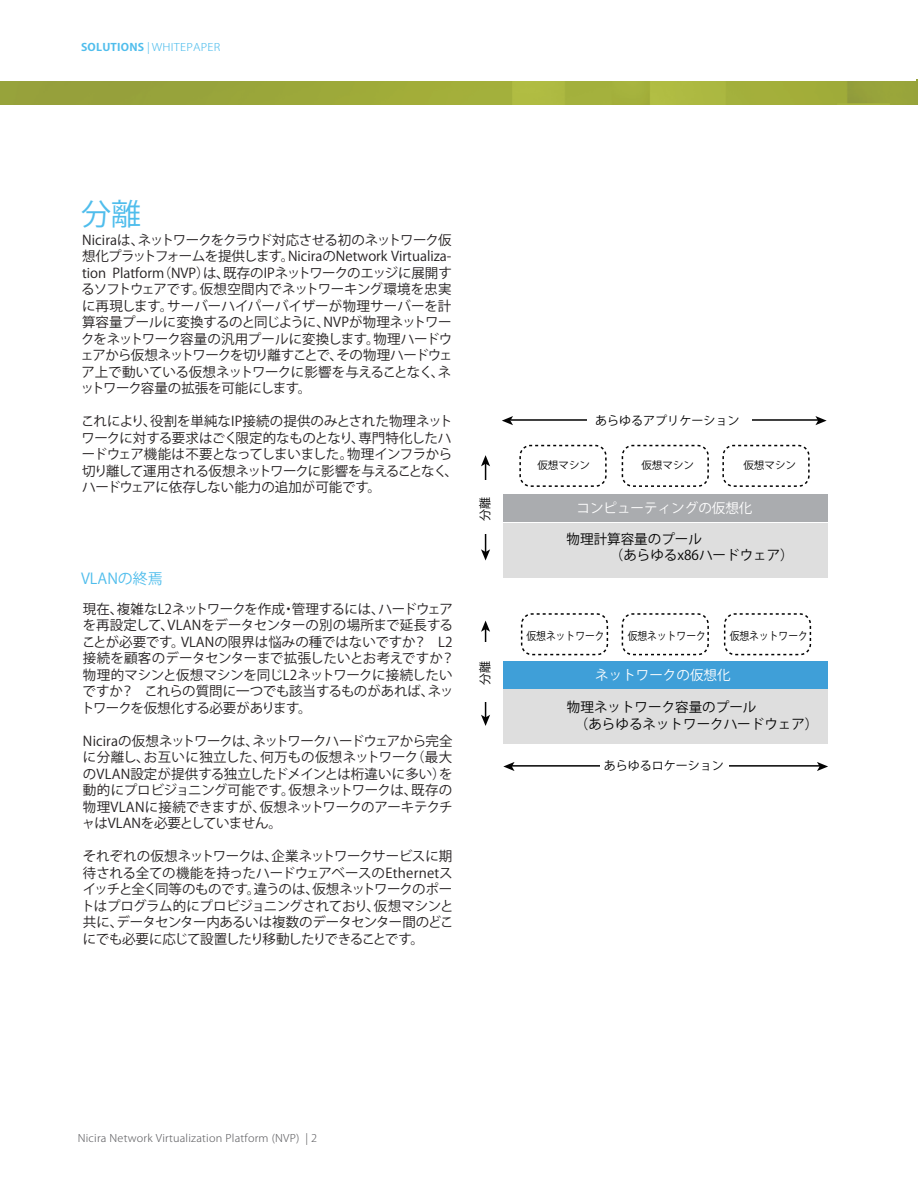
<style>
.page{position:relative;width:918px;height:1188px;background:#fff}
.page>*{position:absolute;margin:0;border:0;box-sizing:border-box;transform-origin:0 0}
.t1{font:30px "Koz Go Pro";color:#4fbdec}
.t2{font:15px "Koz Go Pro";color:#4fbdec}
.t3{font:13.5px/16.5px "Koz Go Pro";letter-spacing:-.02em;color:#231f20;text-align:justify}
.t4{font:13.5px/16.2px "Koz Go Pro";color:#030303}
.t5{font:13.5px "Koz Go Pro";color:#fff}
.t6{font:12px "Koz Go Pro";color:#030303}
.t7{font:11.1px "Koz Go Pro";color:#030303;scale:.89 1}
.t8{font:300 10.5px "Koz Go Pro";letter-spacing:.02em;color:#5f5f62;scale:1.05 1}
.t9{font:300 10.5px "Koz Go Pro";letter-spacing:.02em;color:#4fbdec;scale:1.1 1}
.t10{font:10.5px "Koz Go Pro";color:#030303}
.s1{font-weight:700}
</style>
<div class="page">
<img style="left:1px;top:82px;width:915px;height:23px">
<img style="left:916px;top:79px;width:2px;height:26px">
<div style="left:503px;top:494px;width:325px;height:28px;background:#aaacaf"></div>
<div style="left:503px;top:523px;width:325px;height:54px;background:#dedede"></div>
<div style="left:503px;top:661px;width:325px;height:27px;background:#3f9fd8"></div>
<div style="left:503px;top:690px;width:325px;height:54px;background:#dedede"></div>
<div style="left:521px;top:613px;width:87px;height:42px;border:2px dashed #030303;border-radius:11px"></div>
<div style="left:622px;top:613px;width:87px;height:42px;border:2px dashed #030303;border-radius:11px"></div>
<div style="left:724px;top:613px;width:87px;height:42px;border:2px dashed #030303;border-radius:11px"></div>
<div style="left:519px;top:445px;width:88px;height:42px;border:2px dashed #030303;border-radius:11px"></div>
<div style="left:622px;top:445px;width:87px;height:42px;border:2px dashed #030303;border-radius:11px"></div>
<div style="left:722px;top:445px;width:88px;height:42px;border:2px dashed #030303;border-radius:11px"></div>
<hr style="left:485px;top:628px;width:1px;height:90px;background:#030303">
<svg style="left:481px;top:621px;width:9px;height:11px"></svg>
<svg style="left:481px;top:715px;width:9px;height:11px"></svg>
<div style="left:476px;top:643px;width:19px;height:59px;background:#fff"></div>
<hr style="left:485px;top:463px;width:1px;height:90px;background:#030303">
<svg style="left:481px;top:455px;width:9px;height:11px"></svg>
<svg style="left:481px;top:549px;width:9px;height:12px"></svg>
<div style="left:476px;top:480px;width:19px;height:54px;background:#fff"></div>
<hr style="left:510px;top:419px;width:309px;height:2px;background:#030303">
<svg style="left:815px;top:416px;width:12px;height:9px"></svg>
<svg style="left:502px;top:416px;width:11px;height:9px"></svg>
<div style="left:587px;top:410px;width:165px;height:20px;background:#fff"></div>
<hr style="left:512px;top:765px;width:308px;height:2px;background:#030303">
<svg style="left:817px;top:762px;width:11px;height:9px"></svg>
<svg style="left:503px;top:762px;width:12px;height:9px"></svg>
<div style="left:600px;top:756px;width:128px;height:20px;background:#fff"></div>
<p class="t9" style="left:81px;top:41px;width:128px"><span class="s1">SOLUTIONS</span> | WHITEPAPER</p>
<h1 class="t1" style="left:81px;top:194px;width:61px">分離</h1>
<p class="t3" style="left:81px;top:232px;width:373px">Niciraは、ネットワークをクラウド対応させる初のネットワーク仮想化プラットフォームを提供します。NiciraのNetwork Virtualiza&shy;tion Platform（NVP）は、既存のIPネットワークのエッジに展開するソフトウェアです。仮想空間内でネットワーキング環境を忠実に再現します。サーバーハイパーバイザーが物理サーバーを計算容量プールに変換するのと同じように、NVPが物理ネットワークをネットワーク容量の汎用プールに変換します。物理ハードウェアから仮想ネットワークを切り離すことで、その物理ハードウェア上で動いている仮想ネットワークに影響を与えることなく、ネットワーク容量の拡張を可能にします。</p>
<p class="t3" style="left:81px;top:414px;width:378px;text-align:left">これにより、役割を単純なIP接続の提供のみとされた物理ネットワークに対する要求はごく限定的なものとなり、専門特化したハードウェア機能は不要となってしまいました。物理インフラから切り離して運用される仮想ネットワークに影響を与えることなく、ハードウェアに依存しない能力の追加が可能です。</p>
<p class="t2" style="left:81px;top:569px;width:83px">VLANの終焉</p>
<p class="t3" style="left:81px;top:601px;width:375px;text-align:left">現在、複雑なL2ネットワークを作成・管理するには、ハードウェアを再設定して、VLANをデータセンターの別の場所まで延長することが必要です。VLANの限界は悩みの種ではないですか？　L2接続を顧客のデータセンターまで拡張したいとお考えですか？物理的マシンと仮想マシンを同じL2ネットワークに接続したいですか？　これらの質問に一つでも該当するものがあれば、ネットワークを仮想化する必要があります。</p>
<p class="t3" style="left:82px;top:733px;width:373px">Niciraの仮想ネットワークは、ネットワークハードウェアから完全に分離し、お互いに独立した、何万もの仮想ネットワーク（最大のVLAN設定が提供する独立したドメインとは桁違いに多い）を動的にプロビジョニング可能です。仮想ネットワークは、既存の物理VLANに接続できますが、仮想ネットワークのアーキテクチャはVLANを必要としていません。</p>
<p class="t3" style="left:81px;top:848px;width:374px">それぞれの仮想ネットワークは、企業ネットワークサービスに期待される全ての機能を持ったハードウェアベースのEthernetスイッチと全く同等のものです。違うのは、仮想ネットワークのポートはプログラム的にプロビジョニングされており、仮想マシンと共に、データセンター内あるいは複数のデータセンター間のどこにでも必要に応じて設置したり移動したりできることです。</p>
<p class="t6" style="left:477px;top:521px;width:26px;rotate:-90deg">分離</p>
<p class="t6" style="left:477px;top:685px;width:26px;rotate:-90deg">分離</p>
<p class="t6" style="left:595px;top:412px;width:146px">あらゆるアプリケーション</p>
<p class="t10" style="left:537px;top:458px;width:54px">仮想マシン</p>
<p class="t10" style="left:641px;top:458px;width:54px">仮想マシン</p>
<p class="t10" style="left:743px;top:458px;width:54px">仮想マシン</p>
<p class="t5" style="left:577px;top:499px;width:177px">コンピューティングの仮想化</p>
<p class="t4" style="left:610px;top:531px;width:185px;text-indent:-43px">物理計算容量のプール<br>（あらゆるx86ハードウェア）</p>
<p class="t7" style="left:526px;top:629px;width:89px">仮想ネットワーク</p>
<p class="t7" style="left:628px;top:629px;width:89px">仮想ネットワーク</p>
<p class="t7" style="left:730px;top:629px;width:89px">仮想ネットワーク</p>
<p class="t5" style="left:595px;top:666px;width:137px">ネットワークの仮想化</p>
<p class="t4" style="left:575px;top:700px;width:245px;text-indent:-8px">物理ネットワーク容量のプール<br>（あらゆるネットワークハードウェア）</p>
<p class="t6" style="left:604px;top:758px;width:122px">あらゆるロケーション</p>
<p class="t8" style="left:78px;top:1131px;width:230px">Nicira Network Virtualization Platform (NVP) | 2</p>
</div>
